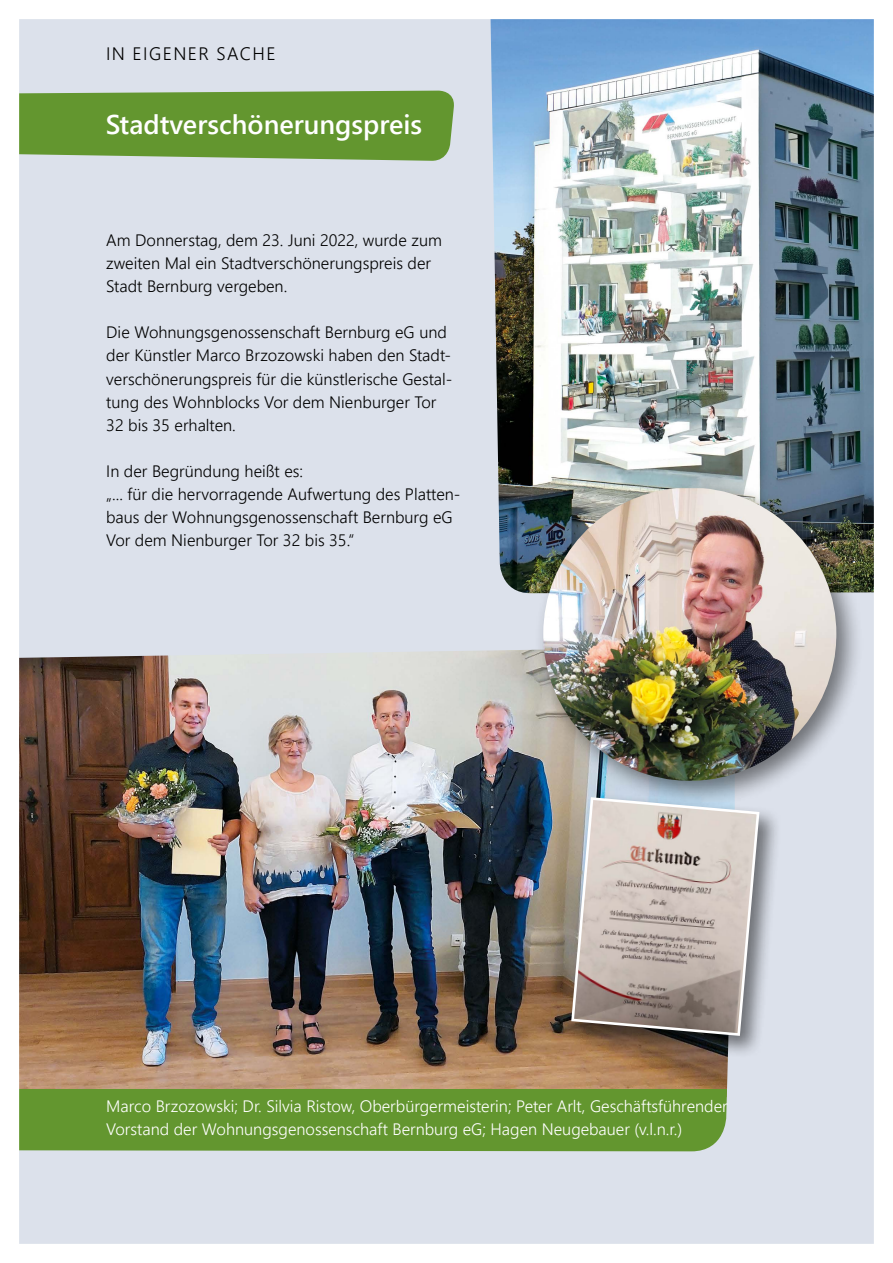
<style>
.page{position:relative;width:893px;height:1263px;background:#fff}
.page>*{position:absolute;margin:0;border:0;box-sizing:border-box;transform-origin:0 0}
.t1{font:600 27px "Segoe UI";color:#fff}
.t2{font:300 18px "Segoe UI";letter-spacing:.085em;color:#000}
.t3{font:300 16.5px/23.1px "Segoe UI";color:#000}
.t4{font:300 16.5px/23.1px "Segoe UI";color:#fff}
</style>
<div class="page">
<img style="left:19px;top:19px;width:855px;height:1225px">
<p class="t2" style="left:106px;top:37px;width:123px">in eigener sach</p>
<p class="t2" style="left:267px;top:37px;width:11px">e</p>
<h1 class="t1" style="left:106px;top:99px;width:318px">Stadtverschönerungspreis</h1>
<p class="t3" style="left:106px;top:227px;width:337px">Am Donnerstag, dem 23. Juni 2022, wurde zum zweiten Mal ein Stadtverschönerungspreis der<br>Stadt Bernburg vergeben.</p>
<p class="t3" style="left:106px;top:319px;width:348px">Die Wohnungsgenossenschaft Bernburg eG und der Künstler Marco Brzozowski haben den Stadt&shy;verschönerungspreis für die künstlerische Gestal&shy;tung des Wohnblocks Vor dem N ienburger Tor 32 bis 35 erhalten.</p>
<p class="t3" style="left:106px;top:458px;width:356px">In der Begründung heißt es:<br>„... für die hervorragende Aufwertung des Platten&shy;baus der Wohnungsgenossenschaft Bernburg eG Vor dem N ienburger Tor 32 bis 35.“</p>
<p class="t4" style="left:106px;top:1093px;width:623px">Marco Brzozowski; Dr. Silvia Ristow, Oberbürgermeisterin; Peter Arlt, Geschäftsführender<br>Vorstand der Wohnungsgenossenschaft Bernburg eG; Hagen Neugebauer (v.l.n.r.)</p>
</div>
